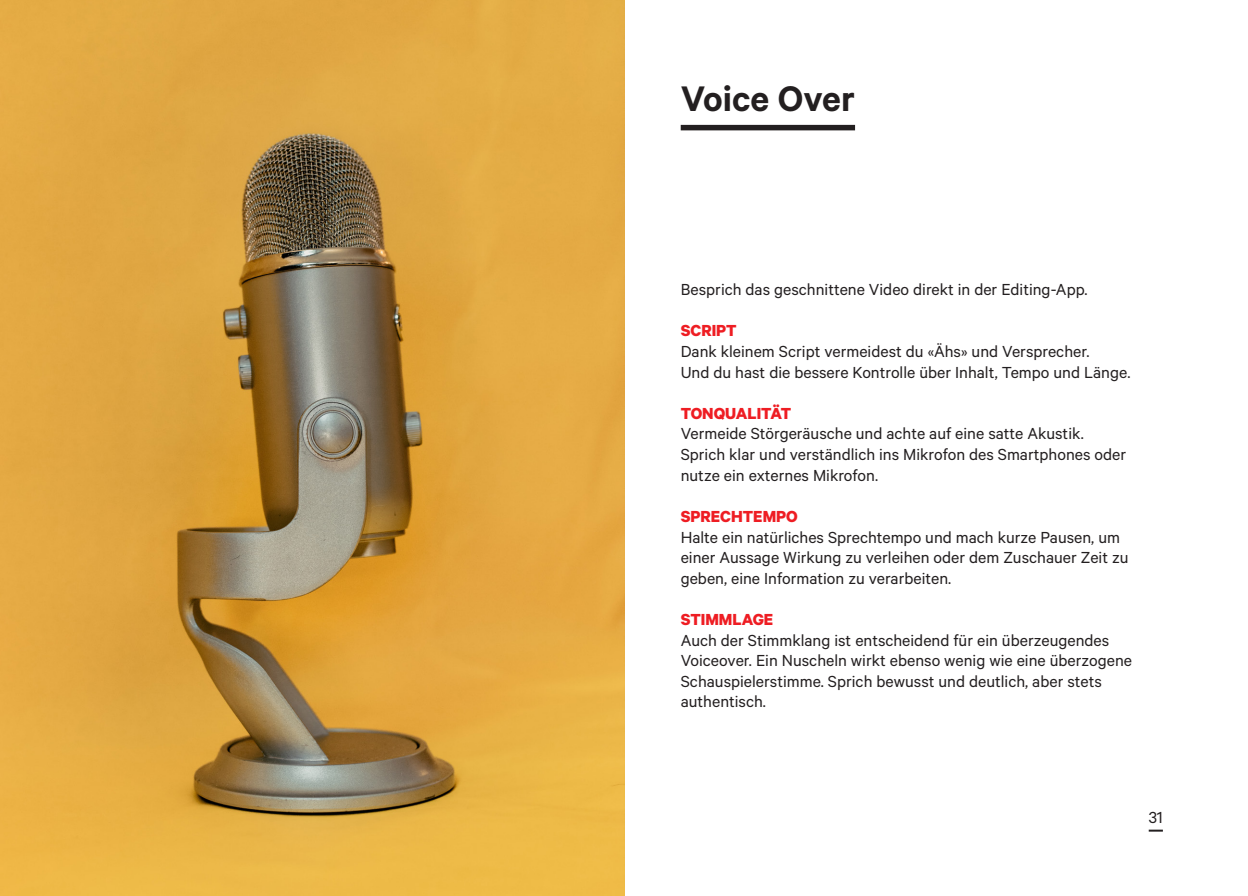
<style>
.page{position:relative;width:1248px;height:896px;background:#fff}
.page>*{position:absolute;margin:0;border:0;box-sizing:border-box;transform-origin:0 0}
.t1{font:600 40px "Calibre";color:#231f20}
.t2{font:18px/20.6px "Calibre";color:#231f20}
.t3{font:700 18px "Calibre";color:#ee1d23}
</style>
<div class="page">
<img style="left:0;top:0;width:624px;height:896px">
<svg style="left:1148px;top:829px;width:14px;height:2px"></svg>
<div style="left:680px;top:125px;width:175px;height:5px;background:#231f20"></div>
<p class="t1" style="left:680px;top:75px;width:176px">Voice Over</p>
<p class="t2" style="left:680px;top:279px;width:408px">Besprich das geschnittene Video direkt in der Editing-App.</p>
<p class="t3" style="left:680px;top:320px;width:57px">SCRIPT</p>
<p class="t2" style="left:680px;top:340px;width:451px">Dank kleinem Script vermeidest du «Ähs» und Versprecher.<br>Und du hast die bessere Kontrolle über Inhalt, Tempo und Länge.</p>
<p class="t3" style="left:680px;top:402px;width:112px">TONQUALITÄT</p>
<p class="t2" style="left:680px;top:423px;width:447px">Vermeide Störgeräusche und achte auf eine satte Akustik.<br>Sprich klar und verständlich ins Mikrofon des Smartphones oder nutze ein externes Mikrofon.</p>
<p class="t3" style="left:680px;top:505px;width:119px">SPRECHTEMPO</p>
<p class="t2" style="left:680px;top:526px;width:449px">Halte ein natürliches Sprechtempo und mach kurze Pausen, um einer Aussage Wirkung zu verleihen oder dem Zuschauer Zeit zu geben, eine Information zu verarbeiten.</p>
<p class="t3" style="left:680px;top:608px;width:94px">STIMMLAGE</p>
<p class="t2" style="left:680px;top:629px;width:453px">Auch der Stimmklang ist entscheidend für ein überzeugendes<br>Voiceover. Ein Nuscheln wirkt ebenso wenig wie eine überzogene<br>Schauspielerstimme. Sprich bewusst und deutlich, aber stets</p>
<p class="t2" style="left:680px;top:691px;width:87px">authentisch.</p>
<p class="t2" style="left:1148px;top:806px;width:16px">31</p>
</div>
